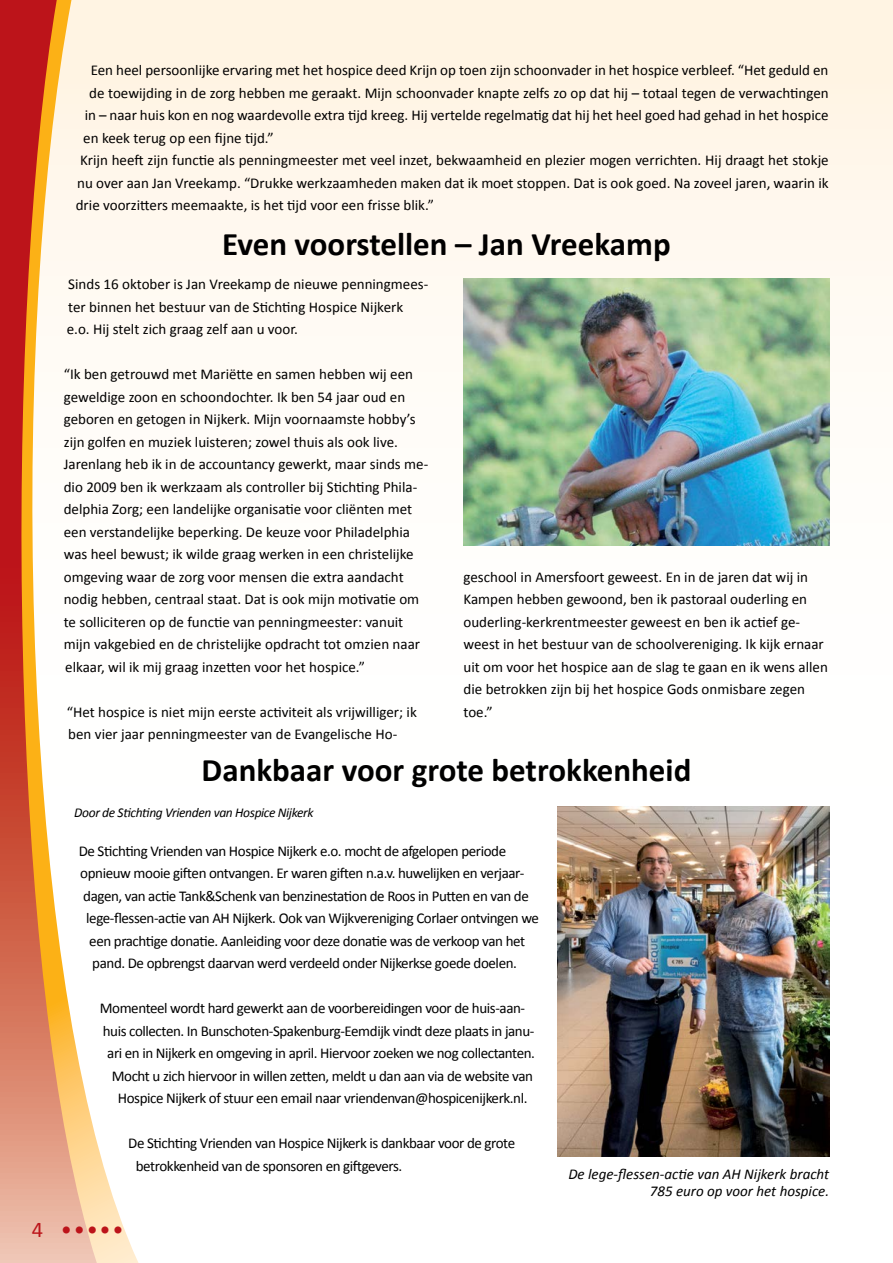
<style>
.page{position:relative;width:893px;height:1263px;background:#fff}
.page>*{position:absolute;margin:0;border:0;box-sizing:border-box;transform-origin:0 0}
.t1{font:700 33px "Calibri";color:#000}
.t2{font:22.5px "Calibri";color:#bc141a}
.t3{font:15px/22.5px "Calibri";color:#000}
.t4{font:15px/22.5px "Calibri";letter-spacing:-.025em;color:#000}
.t5{font:italic 15px/16.5px "Calibri";color:#000;text-align:right}
.t6{font:italic 13.5px "Calibri";letter-spacing:-.025em;color:#000}
</style>
<div class="page">
<div style="left:0;top:0;width:893px;height:1263px;background:linear-gradient(to bottom,#fff7ea,#fff)"></div>
<svg style="left:97px;top:0;width:42px;height:1263px"></svg>
<svg style="left:0;top:0;width:97px;height:1263px"></svg>
<img style="left:463px;top:278px;width:366px;height:267px">
<img style="left:557px;top:807px;width:272px;height:350px">
<p class="t3" style="left:91px;top:58px;width:739px">Een heel persoonlijke ervaring met het hospice deed Krijn op toen zijn schoonvader in het hospice verbleef. “Het geduld en</p>
<p class="t3" style="left:89px;top:81px;width:741px">de toewijding in de zorg hebben me geraakt. Mijn schoonvader knapte zelfs zo op dat hij – totaal tegen de verwachtingen</p>
<p class="t3" style="left:85px;top:103px;width:745px">in – naar huis kon en nog waardevolle extra tijd kreeg. Hij vertelde regelmatig dat hij het heel goed had gehad in het hospice</p>
<p class="t3" style="left:83px;top:126px;width:192px">en keek terug op een fijne tijd.”</p>
<p class="t3" style="left:80px;top:148px;width:750px">Krijn heeft zijn functie als penningmeester met veel inzet, bekwaamheid en plezier mogen verrichten. Hij draagt het stokje</p>
<p class="t3" style="left:77px;top:171px;width:753px">nu over aan Jan Vreekamp. “Drukke werkzaamheden maken dat ik moet stoppen. Dat is ook goed. Na zoveel jaren, waarin ik</p>
<p class="t3" style="left:76px;top:193px;width:360px">drie voorzitters meemaakte, is het tijd voor een frisse blik.”</p>
<h1 class="t1" style="left:222px;top:224px;width:450px">Even voorstellen – Jan Vreekamp</h1>
<p class="t3" style="left:67px;top:272px;width:363px">Sinds 16 oktober is Jan Vreekamp de nieuwe penningmees&shy;ter binnen het bestuur van de Stichting Hospice Nijkerk e.o. Hij stelt zich graag zelf aan u voor.</p>
<p class="t3" style="left:64px;top:362px;width:366px">“Ik ben getrouwd met Mariëtte en samen hebben wij een geweldige zoon en schoondochter. Ik ben 54 jaar oud en geboren en getogen in Nijkerk. Mijn voornaamste hobby’s zijn golfen en muziek luisteren; zowel thuis als ook live.<br>Jarenlang heb ik in de accountancy gewerkt, maar sinds me&shy;dio 2009 ben ik werkzaam als controller bij Stichting Phila&shy;delphia Zorg; een landelijke organisatie voor cliënten met een verstandelijke beperking. De keuze voor Philadelphia was heel bewust; ik wilde graag werken in een christelijke omgeving waar de zorg voor mensen die extra aandacht nodig hebben, centraal staat. Dat is ook mijn motivatie om te solliciteren op de functie van penningmeester: vanuit mijn vakgebied en de christelijke opdracht tot omzien naar elkaar, wil ik mij graag inzetten voor het hospice.”</p>
<p class="t3" style="left:67px;top:700px;width:352px">“Het hospice is niet mijn eerste activiteit als vrijwilliger; ik ben vier jaar penningmeester van de Evangelische Ho-</p>
<p class="t3" style="left:463px;top:565px;width:366px">geschool in Amersfoort geweest. En in de jaren dat wij in Kampen hebben gewoond, ben ik pastoraal ouderling en ouderling-kerkrentmeester geweest en ben ik actief ge&shy;weest in het bestuur van de schoolvereniging. Ik kijk ernaar uit om voor het hospice aan de slag te gaan en ik wens allen die betrokken zijn bij het hospice Gods onmisbare zegen toe.”</p>
<h1 class="t1" style="left:202px;top:750px;width:491px">Dankbaar voor grote betrokkenheid</h1>
<p class="t6" style="left:74px;top:804px;width:241px">Door de Stichting Vrienden van Hospice Nijkerk</p>
<p class="t4" style="left:79px;top:839px;width:429px">De Stichting Vrienden van Hospice Nijkerk e.o. mocht de afgelopen periode</p>
<p class="t4" style="left:80px;top:861px;width:446px">opnieuw mooie giften ontvangen. Er waren giften n.a.v. huwelijken en verjaar-</p>
<p class="t4" style="left:83px;top:884px;width:447px">dagen, van actie Tank&amp;Schenk van benzinestation de Roos in Putten en van de</p>
<p class="t4" style="left:86px;top:906px;width:454px">lege-flessen-actie van AH Nijkerk. Ook van Wijkvereniging Corlaer ontvingen we</p>
<p class="t4" style="left:89px;top:929px;width:437px">een prachtige donatie. Aanleiding voor deze donatie was de verkoop van het</p>
<p class="t4" style="left:92px;top:951px;width:426px">pand. De opbrengst daarvan werd verdeeld onder Nijkerkse goede doelen.</p>
<p class="t4" style="left:100px;top:996px;width:427px">Momenteel wordt hard gewerkt aan de voorbereidingen voor de huis-aan-</p>
<p class="t4" style="left:103px;top:1019px;width:433px">huis collecten. In Bunschoten-Spakenburg-Eemdijk vindt deze plaats in janu-</p>
<p class="t4" style="left:107px;top:1041px;width:429px">ari en in Nijkerk en omgeving in april. Hiervoor zoeken we nog collectanten.</p>
<p class="t4" style="left:112px;top:1064px;width:423px">Mocht u zich hiervoor in willen zetten, meldt u dan aan via de website van</p>
<p class="t4" style="left:118px;top:1086px;width:411px">Hospice Nijkerk of stuur een email naar vriendenvan@hospicenijkerk.nl.</p>
<p class="t4" style="left:136px;top:1131px;width:381px;text-indent:-8px">De Stichting Vrienden van Hospice Nijkerk is dankbaar voor de grote betrokkenheid van de sponsoren en giftgevers.</p>
<h2 class="t2" style="left:32px;top:1216px;width:93px">4 •••••</h2>
<p class="t5" style="left:568px;top:1165px;width:262px">De lege-flessen-actie van AH Nijkerk bracht<br>785 euro op voor het hospice.</p>
</div>
